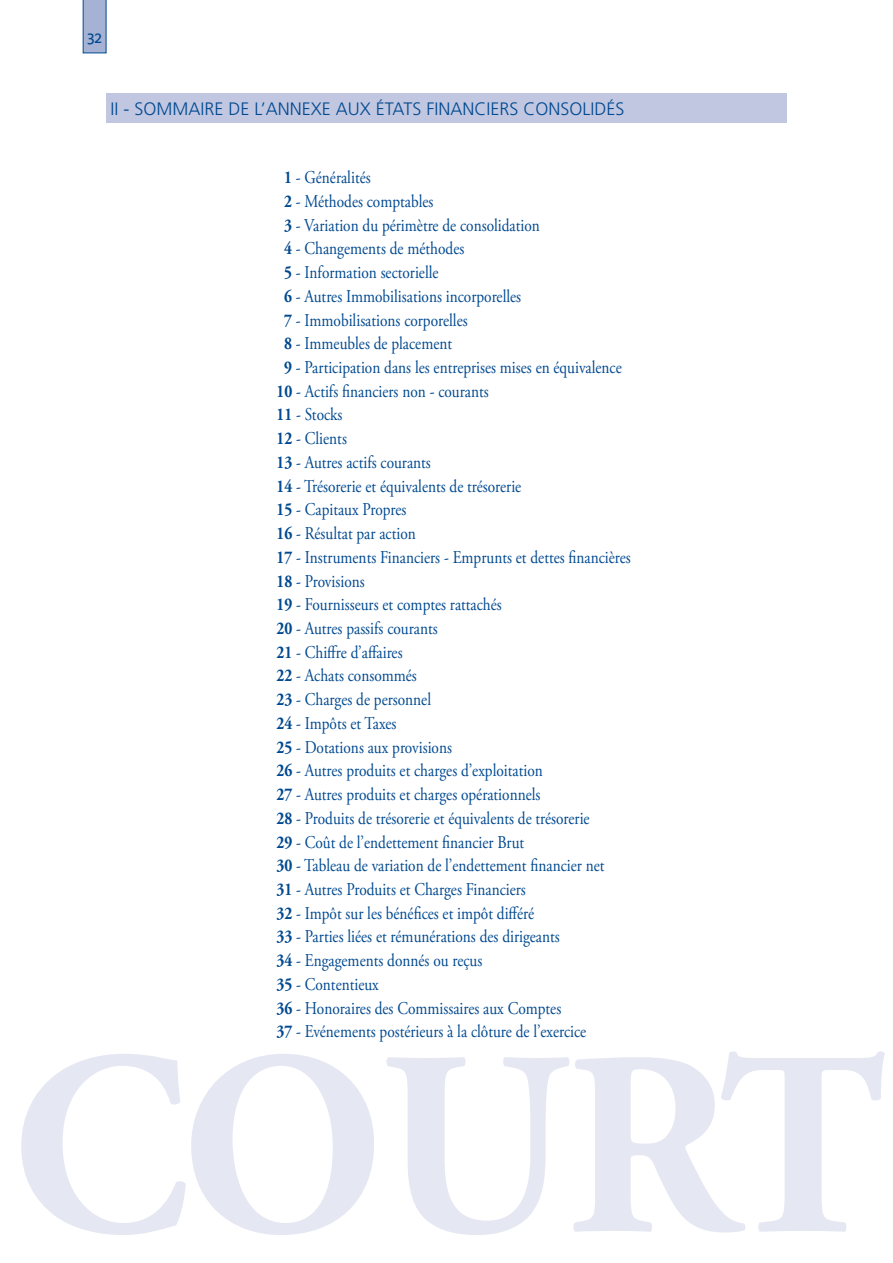
<style>
.page{position:relative;width:893px;height:1263px;background:#fff}
.page>*{position:absolute;margin:0;border:0;box-sizing:border-box;transform-origin:0 0}
.t1{font:18px "Adobe Garamond Pro";color:#014990;scale:.85 1}
.t2{font:300 18px "Frutiger";color:#014990}
.t3{font:15px "Bienvenue Beta";color:#014990}
.s1{font-weight:700}
</style>
<div class="page">
<svg style="left:83px;top:0;width:23px;height:53px"></svg>
<svg style="left:21px;top:1054px;width:353px;height:181px"></svg>
<svg style="left:386px;top:1051px;width:499px;height:184px"></svg>
<div style="left:106px;top:94px;width:681px;height:29px;background:#c1c7e1"></div>
<p class="t3" style="left:87px;top:29px;width:17px">32</p>
<p class="t2" style="left:111px;top:98px;width:88px">II - SOMMAIRE</p>
<p class="t2" style="left:229px;top:98px;width:50px">DE L’ANNE</p>
<p class="t2" style="left:311px;top:98px;width:84px">XE AUX ÉTATS</p>
<p class="t2" style="left:426px;top:98px;width:10px">FINANCIERS</p>
<p class="t2" style="left:523px;top:98px;width:100px">CONSOLIDÉS</p>
<p class="t1" style="left:284px;top:167px;width:103px"><span class="s1">1</span> - Généralités</p>
<p class="t1" style="left:284px;top:190px;width:177px"><span class="s1">2</span> - Méthodes comptables</p>
<p class="t1" style="left:284px;top:214px;width:303px"><span class="s1">3</span> - Variation du périmètre de consolidation</p>
<p class="t1" style="left:284px;top:238px;width:214px"><span class="s1">4</span> - Changements de méthodes</p>
<p class="t1" style="left:284px;top:262px;width:183px"><span class="s1">5</span> - Information sectorielle</p>
<p class="t1" style="left:284px;top:285px;width:281px"><span class="s1">6</span> - Autres Immobilisations incorporelles</p>
<p class="t1" style="left:284px;top:309px;width:218px"><span class="s1">7</span> - Immobilisations corporelles</p>
<p class="t1" style="left:284px;top:333px;width:199px"><span class="s1">8</span> - Immeubles de placement</p>
<p class="t1" style="left:284px;top:356px;width:399px"><span class="s1">9</span> - Participation dans les entreprises mises en équivalence</p>
<p class="t1" style="left:276px;top:380px;width:251px"><span class="s1">10</span> - Actifs financiers non - courants</p>
<p class="t1" style="left:276px;top:404px;width:79px"><span class="s1">11</span> - Stocks</p>
<p class="t1" style="left:276px;top:428px;width:84px"><span class="s1">12</span> - Clients</p>
<p class="t1" style="left:276px;top:451px;width:183px"><span class="s1">13</span> - Autres actifs courants</p>
<p class="t1" style="left:276px;top:475px;width:290px"><span class="s1">14</span> - Trésorerie et équivalents de trésorerie</p>
<p class="t1" style="left:276px;top:499px;width:155px"><span class="s1">15</span> - Capitaux Propres</p>
<p class="t1" style="left:276px;top:522px;width:165px"><span class="s1">16</span> - Résultat par action</p>
<p class="t1" style="left:276px;top:546px;width:418px"><span class="s1">17</span> - Instruments Financiers - Emprunts et dettes financières</p>
<p class="t1" style="left:276px;top:570px;width:106px"><span class="s1">18</span> - Provisions</p>
<p class="t1" style="left:276px;top:594px;width:267px"><span class="s1">19</span> - Fournisseurs et comptes rattachés</p>
<p class="t1" style="left:276px;top:617px;width:191px"><span class="s1">20</span> - Autres passifs courants</p>
<p class="t1" style="left:276px;top:641px;width:150px"><span class="s1">21</span> - Chiffre d’affaires</p>
<p class="t1" style="left:276px;top:665px;width:167px"><span class="s1">22</span> - Achats consommés</p>
<p class="t1" style="left:276px;top:689px;width:184px"><span class="s1">23</span> - Charges de personnel</p>
<p class="t1" style="left:276px;top:712px;width:143px"><span class="s1">24</span> - Impôts et Taxes</p>
<p class="t1" style="left:276px;top:736px;width:208px"><span class="s1">25</span> - Dotations aux provisions</p>
<p class="t1" style="left:276px;top:760px;width:315px"><span class="s1">26</span> - Autres produits et charges d’exploitation</p>
<p class="t1" style="left:276px;top:783px;width:312px"><span class="s1">27</span> - Autres produits et charges opérationnels</p>
<p class="t1" style="left:276px;top:807px;width:370px"><span class="s1">28</span> - Produits de trésorerie et équivalents de trésorerie</p>
<p class="t1" style="left:276px;top:831px;width:293px"><span class="s1">29</span> - Coût de l’endettement financier Brut</p>
<p class="t1" style="left:276px;top:855px;width:388px"><span class="s1">30</span> - Tableau de variation de l’endettement financier net</p>
<p class="t1" style="left:276px;top:878px;width:295px"><span class="s1">31</span> - Autres Produits et Charges Financiers</p>
<p class="t1" style="left:276px;top:902px;width:305px"><span class="s1">32</span> - Impôt sur les bénéfices et impôt différé</p>
<p class="t1" style="left:276px;top:926px;width:335px"><span class="s1">33</span> - Parties liées et rémunérations des dirigeants</p>
<p class="t1" style="left:276px;top:950px;width:244px"><span class="s1">34</span> - Engagements donnés ou reçus</p>
<p class="t1" style="left:276px;top:973px;width:122px"><span class="s1">35</span> - Contentieux</p>
<p class="t1" style="left:276px;top:997px;width:337px"><span class="s1">36</span> - Honoraires des Commissaires aux Comptes</p>
<p class="t1" style="left:276px;top:1021px;width:366px"><span class="s1">37</span> - Evénements postérieurs à la clôture de l’exercice</p>
</div>
